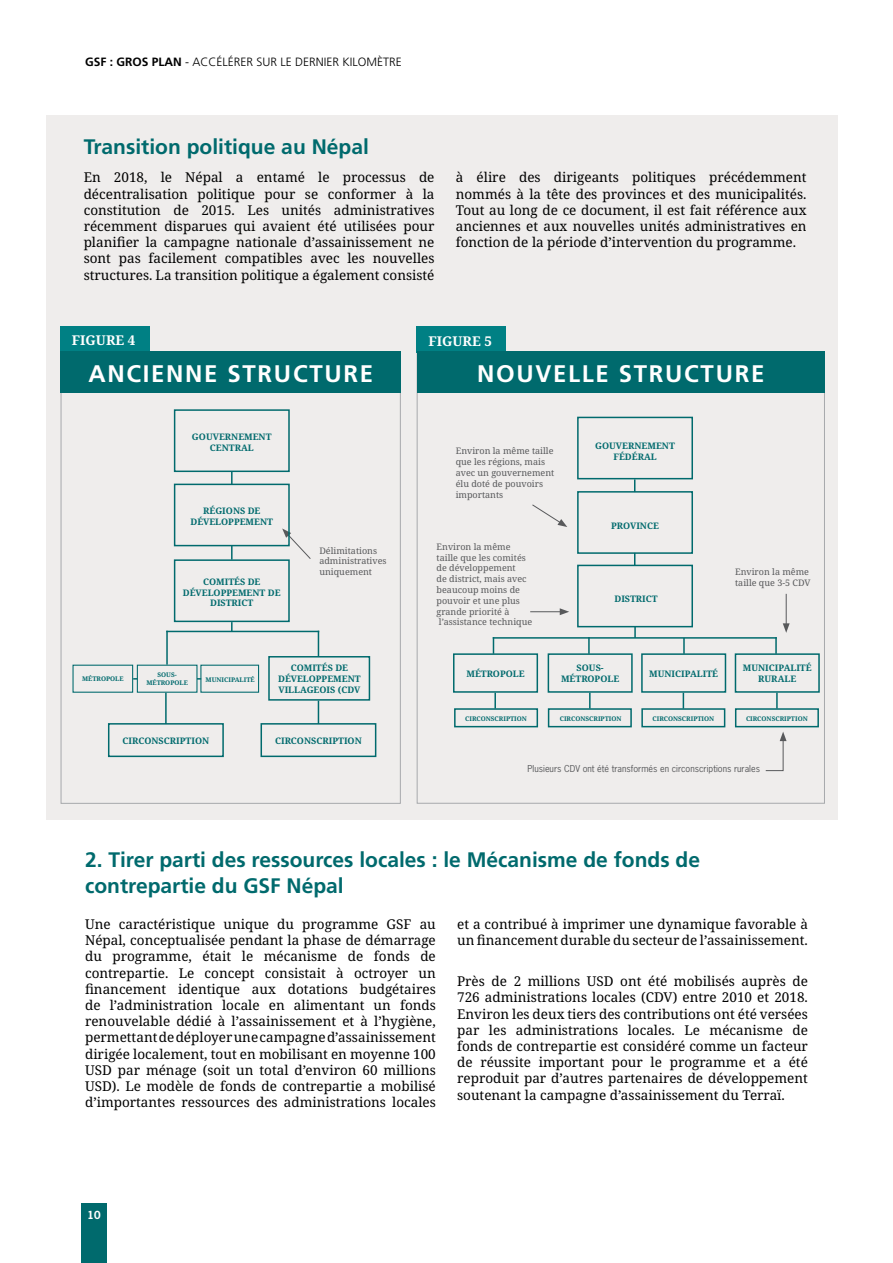
<style>
.page{position:relative;width:893px;height:1263px;background:#fff}
.page>*{position:absolute;margin:0;border:0;box-sizing:border-box;transform-origin:0 0}
.t1{font:700 24px "Frutiger";letter-spacing:.07em;color:#fff}
.t2{font:700 21px/25.2px "Frutiger";color:#006a6d}
.t3{font:13.5px/16.2px "Noto Serif";color:#000;text-align:justify}
.t4{font:700 13.5px "Noto Serif";color:#fff}
.t5{font:300 12px "Frutiger";color:#000}
.t6{font:700 10.5px "News Gothic Std";color:#fff}
.t7{font:9px/10.8px "Noto Serif";color:#58595b}
.t8{font:700 9px/10.8px "Noto Serif";color:#006a6d;text-align:center}
.t9{font:9px "News Gothic Std";color:#58595b}
.t10{font:700 6.45px/7.6px "Noto Serif";color:#006a6d;text-align:center}
.s1{font-weight:700}
</style>
<div class="page">
<div style="left:46px;top:115px;width:792px;height:705px;background:#efedec"></div>
<svg style="left:231px;top:472px;width:2px;height:12px"></svg>
<svg style="left:231px;top:546px;width:2px;height:13px"></svg>
<hr style="left:165px;top:693px;width:2px;height:31px;background:#006a6d">
<svg style="left:318px;top:701px;width:1px;height:22px"></svg>
<svg style="left:231px;top:622px;width:2px;height:9px"></svg>
<hr style="left:166px;top:631px;width:2px;height:34px;background:#006a6d">
<svg style="left:318px;top:632px;width:1px;height:24px"></svg>
<hr style="left:166px;top:631px;width:153px;height:1px;background:#006a6d">
<div style="left:174px;top:409px;width:116px;height:63px;border:2px solid #006a6d"></div>
<svg style="left:282px;top:528px;width:29px;height:31px"></svg>
<div style="left:174px;top:484px;width:116px;height:62px;border:2px solid #006a6d"></div>
<div style="left:174px;top:559px;width:116px;height:63px;border:2px solid #006a6d"></div>
<div style="left:261px;top:723px;width:115px;height:34px;border:2px solid #006a6d"></div>
<div style="left:108px;top:723px;width:116px;height:34px;border:2px solid #006a6d"></div>
<div style="left:268px;top:656px;width:102px;height:45px;border:2px solid #006a6d"></div>
<div style="left:61px;top:326px;width:89px;height:27px;background:#008084"></div>
<svg style="left:634px;top:479px;width:1px;height:12px"></svg>
<svg style="left:634px;top:627px;width:2px;height:10px"></svg>
<svg style="left:588px;top:639px;width:2px;height:14px"></svg>
<svg style="left:683px;top:639px;width:2px;height:14px"></svg>
<svg style="left:775px;top:639px;width:2px;height:14px"></svg>
<svg style="left:493px;top:639px;width:1px;height:14px"></svg>
<hr style="left:493px;top:637px;width:284px;height:2px;background:#006a6d">
<div style="left:577px;top:417px;width:116px;height:62px;border:2px solid #006a6d"></div>
<div style="left:577px;top:491px;width:116px;height:63px;border:2px solid #006a6d"></div>
<div style="left:577px;top:565px;width:116px;height:62px;border:2px solid #006a6d"></div>
<svg style="left:532px;top:504px;width:35px;height:23px"></svg>
<svg style="left:494px;top:693px;width:2px;height:15px"></svg>
<svg style="left:589px;top:693px;width:2px;height:15px"></svg>
<svg style="left:683px;top:693px;width:1px;height:15px"></svg>
<svg style="left:776px;top:693px;width:2px;height:15px"></svg>
<div style="left:453px;top:653px;width:85px;height:40px;border:2px solid #006a6d"></div>
<div style="left:548px;top:653px;width:85px;height:40px;border:2px solid #006a6d"></div>
<div style="left:641px;top:653px;width:85px;height:40px;border:2px solid #006a6d"></div>
<div style="left:735px;top:653px;width:85px;height:40px;border:2px solid #006a6d"></div>
<div style="left:454px;top:708px;width:84px;height:19px;border:2px solid #006a6d"></div>
<div style="left:548px;top:708px;width:84px;height:19px;border:2px solid #006a6d"></div>
<div style="left:641px;top:708px;width:84px;height:19px;border:2px solid #006a6d"></div>
<div style="left:735px;top:708px;width:84px;height:19px;border:2px solid #006a6d"></div>
<hr style="left:530px;top:611px;width:32px;height:1px;background:#58595b">
<svg style="left:560px;top:608px;width:9px;height:7px"></svg>
<svg style="left:765px;top:732px;width:22px;height:39px"></svg>
<hr style="left:786px;top:594px;width:1px;height:32px;background:#58595b">
<svg style="left:783px;top:623px;width:7px;height:10px"></svg>
<div style="left:417px;top:326px;width:89px;height:26px;background:#008084"></div>
<div style="left:417px;top:352px;width:408px;height:41px;background:#006a6d"></div>
<div style="left:61px;top:352px;width:340px;height:41px;background:#006a6d"></div>
<div style="left:81px;top:1203px;width:26px;height:60px;background:#006a6d"></div>
<p class="t5" style="left:85px;top:55px;width:318px"><span class="s1">GSF : GROS PLAN</span> - ACCÉLÉRER SUR LE DERNIER KILOMÈTRE</p>
<h2 class="t2" style="left:84px;top:134px;width:287px">Transition politique au Népal</h2>
<p class="t3" style="left:84px;top:170px;width:352px">En 2018, le Népal a entamé le processus de décentralisation politique pour se conformer à la constitution de 2015. Les unités administratives récemment disparues qui avaient été utilisées pour planifier la campagne nationale d’assainissement ne sont pas facilement compatibles avec les nouvelles structures. La transition politique a également consisté</p>
<p class="t3" style="left:456px;top:170px;width:352px">à élire des dirigeants politiques précédemment nommés à la tête des provinces et des municipalités.<br>Tout au long de ce document, il est fait référence aux anciennes et aux nouvelles unités administratives en fonction de la période d’intervention du programme.</p>
<p class="t4" style="left:72px;top:330px;width:65px">FIGURE 4</p>
<p class="t4" style="left:428px;top:331px;width:65px">FIGURE 5</p>
<h1 class="t1" style="left:88px;top:359px;width:286px">ANCIENNE STRUCTURE</h1>
<h1 class="t1" style="left:477px;top:359px;width:289px">NOUVELLE STRUCTURE</h1>
<p class="t8" style="left:192px;top:431px;width:81px">GOUVERNEMENT<br>CENTRAL</p>
<p class="t8" style="left:191px;top:505px;width:84px">RÉGIONS DE<br>DÉVELOPPEMENT</p>
<p class="t8" style="left:183px;top:576px;width:99px">COMITÉS DE<br>DÉVELOPPEMENT DE<br>DISTRICT</p>
<p class="t7" style="left:319px;top:545px;width:69px">Délimitations administratives uniquement</p>
<p class="t10" style="left:82px;top:675px;width:43px">MÉTROPOLE</p>
<p class="t10" style="left:146px;top:671px;width:43px">SOUS-<br>MÉTROPOLE</p>
<p class="t10" style="left:206px;top:675px;width:51px">MUNICIPALITÉ</p>
<p class="t8" style="left:278px;top:662px;width:84px">COMITÉS DE<br>DÉVELOPPEMENT<br>VILLAGEOIS (CDV</p>
<p class="t8" style="left:123px;top:735px;width:88px">CIRCONSCRIPTION</p>
<p class="t8" style="left:275px;top:735px;width:88px">CIRCONSCRIPTION</p>
<p class="t7" style="left:456px;top:446px;width:100px">Environ la même taille que les régions, mais avec un gouvernement élu doté de pouvoirs importants</p>
<p class="t7" style="left:437px;top:541px;width:97px">Environ la même taille que les comités de développement<br>de district, mais avec beaucoup moins de pouvoir et une plus grande priorité à l’assistance technique</p>
<p class="t8" style="left:595px;top:440px;width:81px">GOUVERNEMENT<br>FÉDÉRAL</p>
<p class="t8" style="left:611px;top:520px;width:49px">PROVINCE</p>
<p class="t8" style="left:614px;top:593px;width:45px">DISTRICT</p>
<p class="t8" style="left:466px;top:668px;width:60px">MÉTROPOLE</p>
<p class="t8" style="left:561px;top:662px;width:60px">SOUS-<br>MÉTROPOLE</p>
<p class="t8" style="left:649px;top:668px;width:70px">MUNICIPALITÉ</p>
<p class="t7" style="left:735px;top:567px;width:77px">Environ la même taille que 3-5 CDV</p>
<p class="t8" style="left:743px;top:662px;width:70px">MUNICIPALITÉ<br>RURALE</p>
<p class="t10" style="left:465px;top:715px;width:63px">CIRCONSCRIPTION</p>
<p class="t10" style="left:560px;top:715px;width:63px">CIRCONSCRIPTION</p>
<p class="t10" style="left:652px;top:715px;width:63px">CIRCONSCRIPTION</p>
<p class="t10" style="left:746px;top:715px;width:63px">CIRCONSCRIPTION</p>
<p class="t9" style="left:528px;top:763px;width:234px">Plusieurs CDV ont été transformés en circonscriptions rurales</p>
<h2 class="t2" style="left:85px;top:847px;width:616px">2. Tirer parti des ressources locales : le Mécanisme de fonds de contrepartie du GSF Népal</h2>
<p class="t3" style="left:85px;top:916px;width:352px">Une caractéristique unique du programme GSF au Népal, conceptualisée pendant la phase de démarrage du programme, était le mécanisme de fonds de contrepartie. Le concept consistait à octroyer un financement identique aux dotations budgétaires de l’administration locale en alimentant un fonds renouvelable dédié à l’assainissement et à l’hygiène, permettant de déployer une campagne d’assainissement dirigée localement, tout en mobilisant en moyenne 100<br>USD par ménage (soit un total d’environ 60 millions USD). Le modèle de fonds de contrepartie a mobilisé d’importantes ressources des administrations locales</p>
<p class="t3" style="left:457px;top:916px;width:352px">et a contribué à imprimer une dynamique favorable à un financement durable du secteur de l’assainissement.</p>
<p class="t3" style="left:457px;top:973px;width:352px">Près de 2 millions USD ont été mobilisés auprès de 726 administrations locales (CDV) entre 2010 et 2018.<br>Environ les deux tiers des contributions ont été versées par les administrations locales. Le mécanisme de fonds de contrepartie est considéré comme un facteur de réussite important pour le programme et a été reproduit par d’autres partenaires de développement soutenant la campagne d’assainissement du Terraï.</p>
<p class="t6" style="left:88px;top:1208px;width:15px">10</p>
</div>
